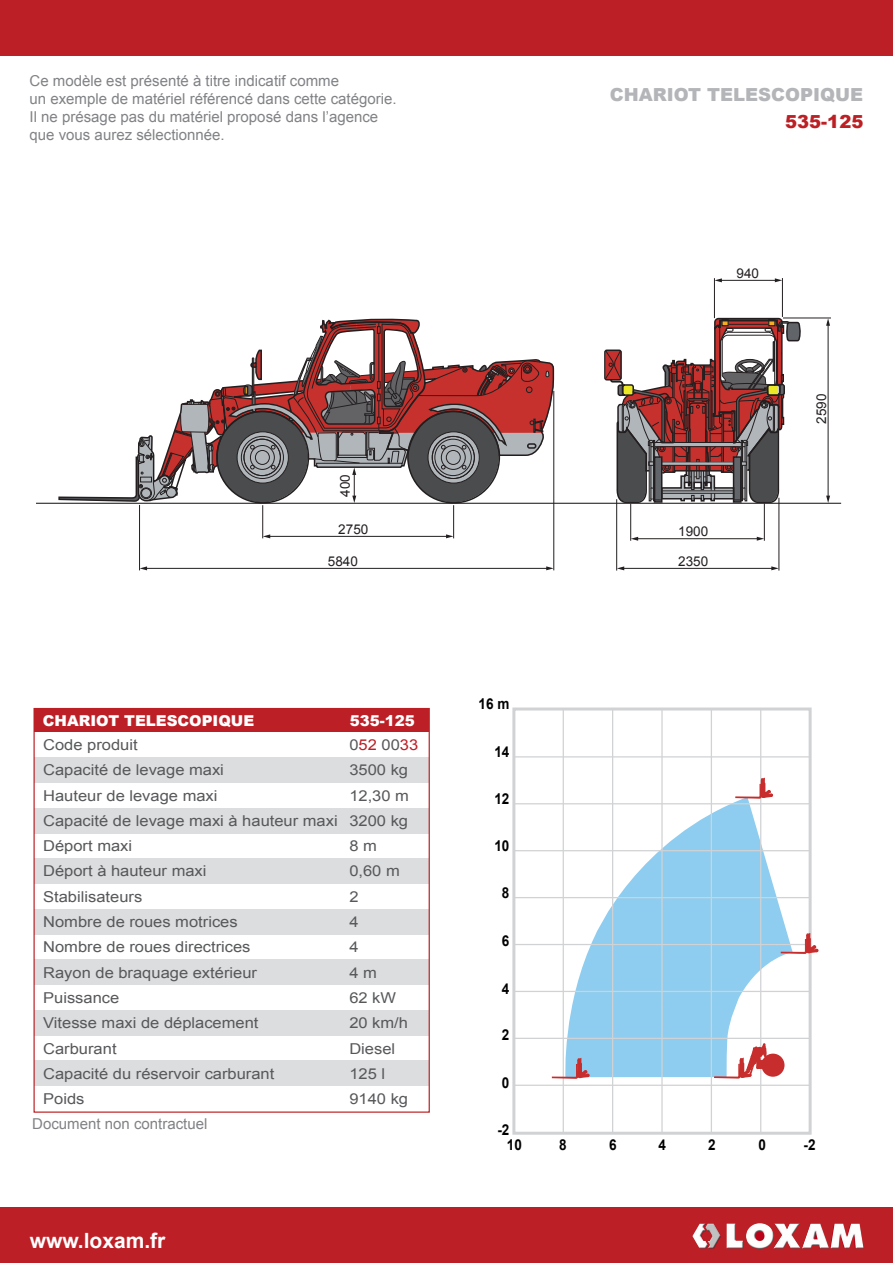
<style>
.page{position:relative;width:893px;height:1263px;background:#fff}
.page>*{position:absolute;margin:0;border:0;box-sizing:border-box;transform-origin:0 0}
.t1{font:700 21px "Arial";color:#fff}
.t2{font:900 18px "Arial";color:#b4b5b8}
.t3{font:900 18px "Arial";color:#bc2024}
.t4{font:15px/25.3px "Arial";color:#57585a;text-align:justify;scale:1.1 1}
.t5{font:15px/18px "Arial";color:#808285}
.t6{font:900 15px "Arial";color:#fff}
.t7{font:700 15px "Arial";color:#000;scale:.9 1}
.t8{font:15px "Arial";color:#bc2026;scale:1.1 1}
.t9{font:13.5px "Arial";color:#231f20}
.s1{color:#57585a}
</style>
<div class="page">
<div style="left:0;top:1208px;width:892px;height:55px;background:#bc2026"></div>
<div style="left:0;top:0;width:892px;height:55px;background:#bc2026"></div>
<div style="left:34px;top:709px;width:394px;height:23px;background:#bc2026"></div>
<img style="left:692px;top:1223px;width:171px;height:26px">
<hr style="left:36px;top:503px;width:805px;height:1px;background:#0f0c12">
<svg style="left:604px;top:317px;width:197px;height:187px"></svg>
<svg style="left:58px;top:318px;width:496px;height:186px"></svg>
<hr style="left:145px;top:568px;width:402px;height:1px;background:#231f20">
<svg style="left:546px;top:566px;width:7px;height:4px"></svg>
<svg style="left:140px;top:566px;width:7px;height:4px"></svg>
<hr style="left:553px;top:391px;width:1px;height:179px;background:#231f20">
<hr style="left:139px;top:505px;width:1px;height:65px;background:#231f20">
<hr style="left:269px;top:536px;width:178px;height:1px;background:#231f20">
<svg style="left:446px;top:534px;width:7px;height:4px"></svg>
<svg style="left:263px;top:534px;width:7px;height:4px"></svg>
<hr style="left:453px;top:505px;width:1px;height:33px;background:#231f20">
<hr style="left:262px;top:505px;width:1px;height:33px;background:#231f20">
<hr style="left:636px;top:538px;width:122px;height:1px;background:#231f20">
<svg style="left:756px;top:537px;width:8px;height:4px"></svg>
<svg style="left:631px;top:537px;width:7px;height:4px"></svg>
<hr style="left:630px;top:504px;width:1px;height:37px;background:#231f20">
<hr style="left:764px;top:503px;width:1px;height:38px;background:#231f20">
<hr style="left:783px;top:318px;width:48px;height:1px;background:#231f20">
<hr style="left:827px;top:324px;width:1px;height:173px;background:#231f20">
<svg style="left:826px;top:318px;width:4px;height:8px"></svg>
<svg style="left:826px;top:496px;width:4px;height:7px"></svg>
<hr style="left:720px;top:280px;width:56px;height:1px;background:#231f20">
<svg style="left:774px;top:278px;width:8px;height:4px"></svg>
<svg style="left:715px;top:278px;width:7px;height:4px"></svg>
<hr style="left:714px;top:278px;width:1px;height:40px;background:#231f20">
<hr style="left:782px;top:278px;width:1px;height:39px;background:#231f20">
<hr style="left:623px;top:568px;width:149px;height:1px;background:#231f20">
<svg style="left:771px;top:566px;width:7px;height:4px"></svg>
<svg style="left:617px;top:566px;width:7px;height:4px"></svg>
<hr style="left:778px;top:498px;width:1px;height:73px;background:#231f20">
<hr style="left:616px;top:499px;width:1px;height:72px;background:#231f20">
<div style="left:34px;top:757px;width:395px;height:26px;background:#dcdddf"></div>
<div style="left:34px;top:808px;width:395px;height:25px;background:#dcdddf"></div>
<div style="left:34px;top:858px;width:395px;height:25px;background:#dcdddf"></div>
<div style="left:34px;top:909px;width:395px;height:25px;background:#dcdddf"></div>
<div style="left:34px;top:960px;width:395px;height:25px;background:#dcdddf"></div>
<div style="left:34px;top:1010px;width:395px;height:26px;background:#dcdddf"></div>
<div style="left:34px;top:1061px;width:395px;height:25px;background:#dcdddf"></div>
<svg style="left:561px;top:797px;width:231px;height:280px;fill:#8ecdef"></svg>
<div style="left:512px;top:708px;width:299px;height:427px;border:3px solid #d1d2d4"></div>
<hr style="left:514px;top:756px;width:296px;height:2px;background:#d1d2d4">
<hr style="left:514px;top:803px;width:296px;height:1px;background:#d1d2d4">
<hr style="left:514px;top:850px;width:296px;height:1px;background:#d1d2d4">
<hr style="left:514px;top:897px;width:296px;height:1px;background:#d1d2d4">
<hr style="left:514px;top:944px;width:296px;height:1px;background:#d1d2d4">
<hr style="left:514px;top:991px;width:296px;height:1px;background:#d1d2d4">
<hr style="left:514px;top:1038px;width:296px;height:1px;background:#d1d2d4">
<hr style="left:514px;top:1085px;width:296px;height:1px;background:#d1d2d4">
<hr style="left:562px;top:709px;width:2px;height:424px;background:#d1d2d4">
<hr style="left:612px;top:709px;width:1px;height:424px;background:#d1d2d4">
<hr style="left:661px;top:709px;width:1px;height:424px;background:#d1d2d4">
<hr style="left:710px;top:709px;width:2px;height:424px;background:#d1d2d4">
<hr style="left:760px;top:709px;width:1px;height:424px;background:#d1d2d4">
<svg style="left:735px;top:778px;width:38px;height:21px"></svg>
<svg style="left:780px;top:933px;width:38px;height:21px"></svg>
<svg style="left:551px;top:1058px;width:38px;height:21px"></svg>
<svg style="left:714px;top:1043px;width:52px;height:36px"></svg>
<div style="left:761px;top:1054px;width:23px;height:23px;background:#c72d2c;border-radius:50%"></div>
<p class="t5" style="left:30px;top:72px;width:368px">Ce modèle est présenté à titre indicatif comme<br>un exemple de matériel référencé dans cette catégorie.<br>Il ne présage pas du matériel proposé dans l’agence que vous aurez sélectionnée.</p>
<p class="t9" style="left:336px;top:497px;width:24px;rotate:-90deg">400</p>
<p class="t2" style="left:609px;top:82px;width:255px">CHARIOT TELESCOPIQUE</p>
<p class="t3" style="left:785px;top:109px;width:80px">535-125</p>
<p class="t9" style="left:736px;top:264px;width:24px">940</p>
<p class="t9" style="left:812px;top:424px;width:32px;rotate:-90deg">2590</p>
<p class="t9" style="left:338px;top:520px;width:32px">2750</p>
<p class="t9" style="left:678px;top:523px;width:32px">1900</p>
<p class="t9" style="left:328px;top:552px;width:32px">5840</p>
<p class="t6" style="left:43px;top:709px;width:213px">CHARIOT TELESCOPIQUE</p>
<p class="t6" style="left:350px;top:709px;width:67px">535-125</p>
<p class="t4" style="left:43px;top:732px;width:87px">Code produit</p>
<p class="t8" style="left:349px;top:735px;width:64px"><span class="s1">0</span>52 <span class="s1">00</span>33</p>
<p class="t4" style="left:43px;top:757px;width:166px">Capacité de levage maxi</p>
<p class="t4" style="left:349px;top:757px;width:55px">3500 kg</p>
<p class="t4" style="left:43px;top:783px;width:160px">Hauteur de levage maxi</p>
<p class="t4" style="left:43px;top:783px;width:334px;text-indent:306px">12,30 m Capacité de levage maxi à hauteur maxi 3200 kg Déport maxi</p>
<p class="t4" style="left:349px;top:833px;width:27px">8 m</p>
<p class="t4" style="left:43px;top:859px;width:150px">Déport à hauteur maxi</p>
<p class="t4" style="left:349px;top:859px;width:47px">0,60 m</p>
<p class="t4" style="left:43px;top:884px;width:92px">Stabilisateurs</p>
<p class="t4" style="left:349px;top:884px;width:10px">2</p>
<p class="t4" style="left:43px;top:909px;width:178px">Nombre de roues motrices</p>
<p class="t4" style="left:349px;top:909px;width:10px">4</p>
<p class="t4" style="left:43px;top:935px;width:190px">Nombre de roues directrices</p>
<p class="t4" style="left:349px;top:935px;width:10px">4</p>
<p class="t4" style="left:43px;top:960px;width:196px">Rayon de braquage extérieur</p>
<p class="t4" style="left:349px;top:960px;width:27px">4 m</p>
<p class="t4" style="left:43px;top:985px;width:71px">Puissance</p>
<p class="t4" style="left:349px;top:985px;width:44px">62 kW</p>
<p class="t4" style="left:43px;top:1010px;width:197px">Vitesse maxi de déplacement</p>
<p class="t4" style="left:349px;top:1010px;width:55px">20 km/h</p>
<p class="t4" style="left:43px;top:1036px;width:68px">Carburant</p>
<p class="t4" style="left:349px;top:1036px;width:43px">Diesel</p>
<p class="t4" style="left:43px;top:1061px;width:212px">Capacité du réservoir carburant</p>
<p class="t4" style="left:349px;top:1061px;width:34px">125 l</p>
<p class="t4" style="left:43px;top:1086px;width:39px">Poids</p>
<p class="t4" style="left:349px;top:1086px;width:55px">9140 kg</p>
<p class="t5" style="left:32px;top:1115px;width:177px">Document non contractuel</p>
<h1 class="t1" style="left:30px;top:1227px;width:137px">www.loxam.fr</h1>
<p class="t7" style="left:478px;top:694px;width:36px">16 m</p>
<p class="t7" style="left:494px;top:742px;width:18px">14</p>
<p class="t7" style="left:494px;top:789px;width:18px">12</p>
<p class="t7" style="left:494px;top:836px;width:18px">10</p>
<p class="t7" style="left:502px;top:883px;width:10px">8</p>
<p class="t7" style="left:502px;top:930px;width:10px">6</p>
<p class="t7" style="left:502px;top:979px;width:10px">4</p>
<p class="t7" style="left:502px;top:1025px;width:10px">2</p>
<p class="t7" style="left:502px;top:1073px;width:10px">0</p>
<p class="t7" style="left:497px;top:1119px;width:15px">-2</p>
<p class="t9" style="left:678px;top:552px;width:32px">2350</p>
<p class="t7" style="left:507px;top:1135px;width:18px">10</p>
<p class="t7" style="left:559px;top:1135px;width:10px">8</p>
<p class="t7" style="left:609px;top:1135px;width:10px">6</p>
<p class="t7" style="left:658px;top:1135px;width:10px">4</p>
<p class="t7" style="left:708px;top:1135px;width:10px">2</p>
<p class="t7" style="left:758px;top:1135px;width:10px">0</p>
<p class="t7" style="left:803px;top:1135px;width:15px">-2</p>
</div>
